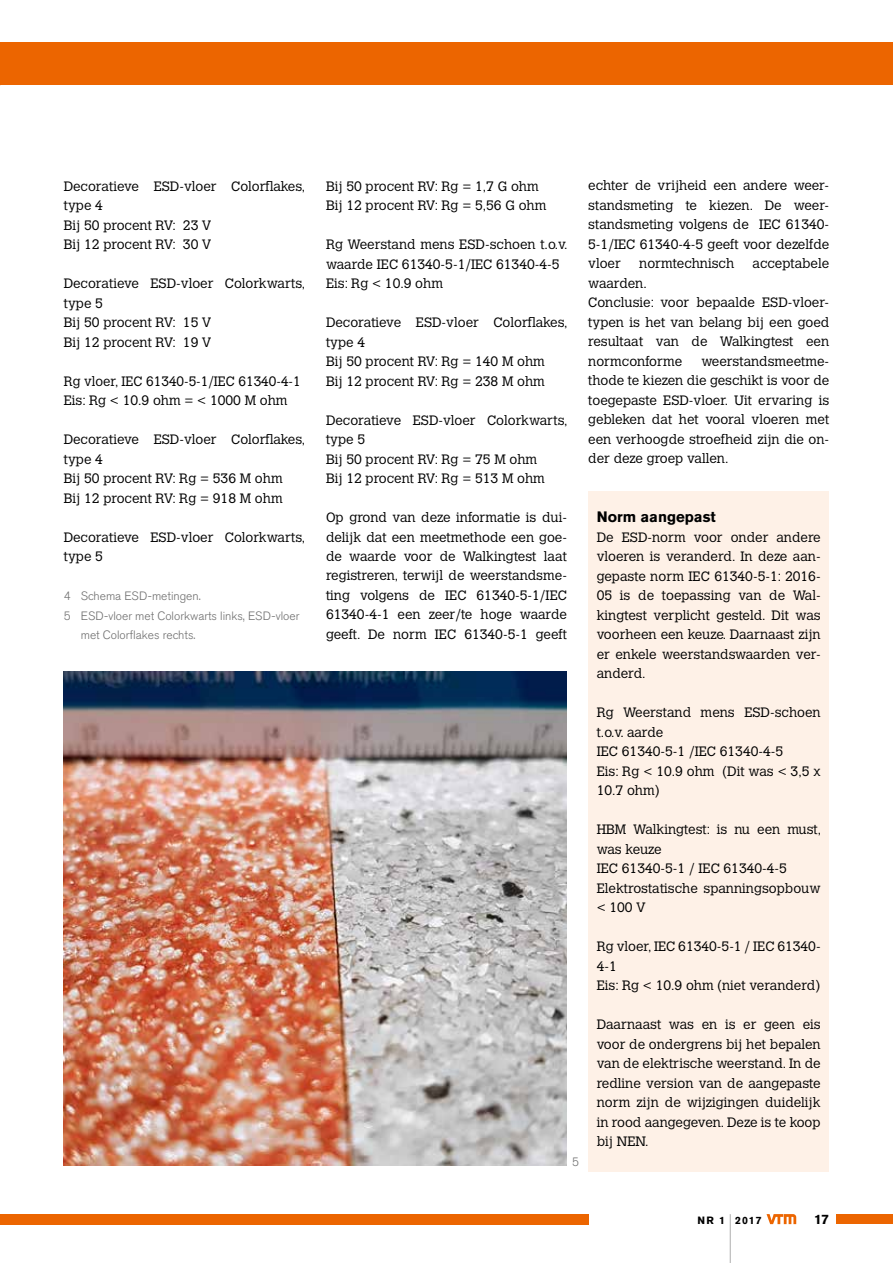
<style>
.page{position:relative;width:893px;height:1263px;background:#fff}
.page>*{position:absolute;margin:0;border:0;box-sizing:border-box;transform-origin:0 0}
.t1{font:700 70.35px "Akzidenz Grotesk BE";color:#000;scale:.03 1}
.t2{font:700 15px "Akzidenz Grotesk BE";color:#000}
.t3{font:300 13.5px/19.5px "Calvert MT Std";color:#000}
.t4{font:700 13.5px "Akzidenz Grotesk BE";color:#000}
.t5{font:300 12px "Akzidenz Grotesk BE";color:#6e6e6e}
.t6{font:700 10.5px "Akzidenz Grotesk BE";letter-spacing:.1em;color:#000}
</style>
<div class="page">
<div style="left:0;top:1214px;width:588px;height:10px;background:#ec6500"></div>
<div style="left:836px;top:1214px;width:57px;height:10px;background:#ec6500"></div>
<svg style="left:766px;top:1214px;width:30px;height:10px"></svg>
<div style="left:0;top:43px;width:893px;height:42px;background:#ec6500"></div>
<img style="left:64px;top:671px;width:503px;height:495px">
<div style="left:588px;top:491px;width:241px;height:681px;background:#fef1e7"></div>
<p class="t3" style="left:64px;top:176px;width:243px">Decoratieve ESD-vloer Colorflakes, type 4<br>Bij 50 procent RV: 23 V<br>Bij 12 procent RV: 30 V</p>
<p class="t3" style="left:64px;top:274px;width:243px">Decoratieve ESD-vloer Colorkwarts, type 5<br>Bij 50 procent RV: 15 V<br>Bij 12 procent RV: 19 V</p>
<p class="t3" style="left:64px;top:371px;width:238px">Rg vloer, IEC 61340-5-1/IEC 61340-4-1<br>Eis: Rg &lt; 10.9 ohm = &lt; 1000 M ohm</p>
<p class="t3" style="left:64px;top:430px;width:243px">Decoratieve ESD-vloer Colorflakes, type 4<br>Bij 50 procent RV: Rg = 536 M ohm<br>Bij 12 procent RV: Rg = 918 M ohm</p>
<p class="t3" style="left:64px;top:527px;width:243px">Decoratieve ESD-vloer Colorkwarts, type 5</p>
<p class="t5" style="left:64px;top:589px;width:138px">4 Schema ESD-metingen.</p>
<p class="t5" style="left:64px;top:609px;width:237px">5 ESD-vloer met Colorkwarts links, ESD-vloer</p>
<p class="t5" style="left:81px;top:628px;width:116px">met Colorflakes rechts.</p>
<p class="t3" style="left:326px;top:176px;width:222px">Bij 50 procent RV: Rg = 1,7 G ohm<br>Bij 12 procent RV: Rg = 5,56 G ohm</p>
<p class="t3" style="left:326px;top:235px;width:243px">Rg Weerstand mens ESD-schoen t.o.v. waarde IEC 61340-5-1/IEC 61340-4-5<br>Eis: Rg &lt; 10.9 ohm</p>
<p class="t3" style="left:326px;top:313px;width:243px">Decoratieve ESD-vloer Colorflakes, type 4<br>Bij 50 procent RV: Rg = 140 M ohm<br>Bij 12 procent RV: Rg = 238 M ohm</p>
<p class="t3" style="left:326px;top:410px;width:243px">Decoratieve ESD-vloer Colorkwarts, type 5<br>Bij 50 procent RV: Rg = 75 M ohm<br>Bij 12 procent RV: Rg = 513 M ohm</p>
<p class="t3" style="left:326px;top:508px;width:242px;text-align:justify">Op grond van deze informatie is dui&shy;delijk dat een meetmethode een goe&shy;de waarde voor de Walkingtest laat registreren, terwijl de weerstandsme&shy;ting volgens de IEC 61340-5-1/IEC 61340-4-1 een zeer/te hoge waarde geeft. De norm IEC 61340-5-1 geeft</p>
<p class="t5" style="left:572px;top:1155px;width:8px">5</p>
<p class="t3" style="left:588px;top:176px;width:242px;text-align:justify">echter de vrijheid een andere weer&shy;standsmeting te kiezen. De weer&shy;standsmeting volgens de IEC 61340- 5-1/IEC 61340-4-5 geeft voor dezelfde vloer</p>
<p class="t3" style="left:639px;top:254px;width:97px">normtechnisch</p>
<p class="t3" style="left:753px;top:254px;width:78px">acceptabele</p>
<p class="t3" style="left:588px;top:274px;width:242px">waarden.<br>Conclusie: voor bepaalde ESD-vloer&shy;typen is het van belang bij een goed resultaat van de Walkingtest een normconforme</p>
<p class="t3" style="left:588px;top:352px;width:242px;text-align:justify;text-indent:113px">weerstandsmeetme&shy;thode te kiezen die geschikt is voor de toegepaste ESD-vloer. Uit ervaring is gebleken dat het vooral vloeren met een verhoogde stroefheid zijn die on&shy;der deze groep vallen.</p>
<p class="t2" style="left:597px;top:508px;width:121px">Norm aangepast</p>
<p class="t3" style="left:597px;top:527px;width:225px;text-align:justify">De ESD-norm voor onder andere vloeren is veranderd. In deze aan&shy;gepaste norm IEC 61340-5-1: 2016- 05 is de toepassing van de Wal&shy;kingtest verplicht gesteld. Dit was voorheen een keuze. Daarnaast zijn er enkele weerstandswaarden ver&shy;anderd.</p>
<p class="t3" style="left:597px;top:703px;width:225px">Rg Weerstand mens ESD-schoen t.o.v. aarde<br>IEC 61340-5-1 /IEC 61340-4-5<br>Eis: Rg &lt; 10.9 ohm (Dit was &lt; 3,5 x<br>10.7 ohm)</p>
<p class="t3" style="left:597px;top:820px;width:226px">HBM Walkingtest: is nu een must, was keuze<br>IEC 61340-5-1 / IEC 61340-4-5<br>Elektrostatische spanningsopbouw &lt; 100 V</p>
<p class="t3" style="left:597px;top:937px;width:225px">Rg vloer, IEC 61340-5-1 / IEC 61340-<br>4-1<br>Eis: Rg &lt; 10.9 ohm (niet veranderd)</p>
<p class="t3" style="left:597px;top:1015px;width:225px;text-align:justify">Daarnaast was en is er geen eis voor de ondergrens bij het bepalen van de elektrische weerstand. In de redline version van de aangepaste norm zijn de wijzigingen duidelijk in rood aangegeven. Deze is te koop bij NEN.</p>
<p class="t6" style="left:697px;top:1214px;width:29px">NR 1</p>
<h1 class="t1" style="left:730px;top:1204px;width:20px">|</h1>
<p class="t6" style="left:735px;top:1214px;width:28px">2017</p>
<p class="t4" style="left:814px;top:1211px;width:17px">17</p>
</div>
